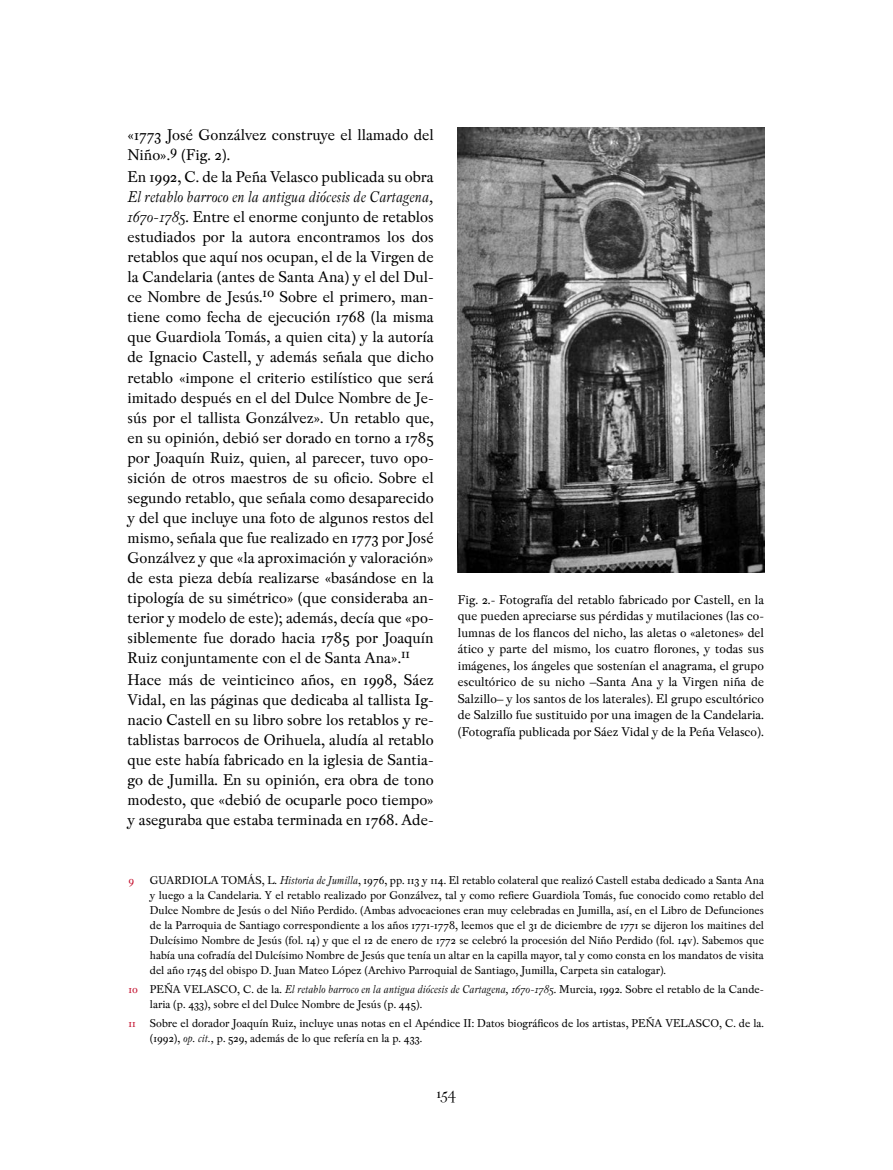
<style>
.page{position:relative;width:893px;height:1170px;background:#fff}
.page>*{position:absolute;margin:0;border:0;box-sizing:border-box;transform-origin:0 0}
.t1{font:18px "Peleguer";color:#000}
.t2{font:16.5px/20px "Pradell";color:#000;text-align:justify}
.t3{font:13.5px/16.5px "Pradell";color:#000;text-align:justify}
.t4{font:12px/15px "Pradell";color:#000}
.t5{font:12px "Pradell";color:#c4112f}
.s1{font-style:italic}
.s2{color:#c4112f}
</style>
<div class="page">
<img style="left:458px;top:128px;width:306px;height:444px">
<p class="t2" style="left:128px;top:125px;width:308px">«1773 José Gonzálvez construye el llamado del<br>Niño».<sup>9</sup> (Fig. 2).</p>
<p class="t2" style="left:128px;top:167px;width:308px">En 1992, C. de la Peña Velasco publicada su obra</p>
<p class="t2" style="left:128px;top:187px;width:308px"><span class="s1">El retablo barroco en la antigua diócesis de Cartagena, 1670-1785</span>. Entre el enorme conjunto de retablos estudiados por la autora encontramos los dos retablos que aquí nos ocupan, el de la Virgen de la Candelaria (antes de Santa Ana) y el del Dul&shy;ce Nombre de Jesús.<sup>10</sup> Sobre el primero, man&shy;tiene como fecha de ejecución 1768 (la misma que Guardiola Tomás, a quien cita) y la autoría de Ignacio Castell, y además señala que dicho retablo «impone el criterio estilístico que será imitado después en el del Dulce Nombre de Je&shy;sús por el tallista Gonzálvez». Un retablo que, en su opinión, debió ser dorado en torno a 1785 por Joaquín Ruiz, quien, al parecer, tuvo opo&shy;sición de otros maestros de su oficio. Sobre el segundo retablo, que señala como desaparecido y del que incluye una foto de algunos restos del mismo, señala que fue realizado en 1773 por José Gonzálvez y que «la aproximación y valoración» de esta pieza debía realizarse «basándose en la tipología de su simétrico» (que consideraba an&shy;terior y modelo de este); además, decía que «po&shy;siblemente fue dorado hacia 1785 por Joaquín Ruiz conjuntamente con el de Santa Ana».<sup>11</sup></p>
<p class="t2" style="left:128px;top:670px;width:308px">Hace más de veinticinco años, en 1998, Sáez Vidal, en las páginas que dedicaba al tallista Ig&shy;nacio Castell en su libro sobre los retablos y re&shy;tablistas barrocos de Orihuela, aludía al retablo que este había fabricado en la iglesia de Santia&shy;go de Jumilla. En su opinión, era obra de tono modesto, que «debió de ocuparle poco tiempo» y aseguraba que estaba terminada en 1768. Ade-</p>
<p class="t3" style="left:458px;top:591px;width:308px">Fig. 2.- Fotografía del retablo fabricado por Castell, en la que pueden apreciarse sus pérdidas y mutilaciones (las co&shy;lumnas de los flancos del nicho, las aletas o «aletones» del ático y parte del mismo, los cuatro florones, y todas sus imágenes, los ángeles que sostenían el anagrama, el grupo escultórico de su nicho –Santa Ana y la Virgen niña de Salzillo– y los santos de los laterales). El grupo escultórico de Salzillo fue sustituido por una imagen de la Candelaria. (Fotografía publicada por Sáez Vidal y de la Peña Velasco).</p>
<p class="t5" style="left:129px;top:873px;width:7px">9</p>
<p class="t4" style="left:150px;top:872px;width:616px;text-align:justify">GUARDIOLA TOMÁS, L. <span class="s1">Historia de Jumilla</span>, 1976, pp. 113 y 114. El retablo colateral que realizó Castell estaba dedicado a Santa Ana y luego a la Candelaria. Y el retablo realizado por Gonzálvez, tal y como refiere Guardiola Tomás, fue conocido como retablo del Dulce Nombre de Jesús o del Niño Perdido. (Ambas advocaciones eran muy celebradas en Jumilla, así, en el Libro de Defunciones de la Parroquia de Santiago correspondiente a los años 1771-1778, leemos que el 31 de diciembre de 1771 se dijeron los maitines del Dulcísimo Nombre de Jesús (fol. 14) y que el 12 de enero de 1772 se celebró la procesión del Niño Perdido (fol. 14v). Sabemos que había una cofradía del Dulcísimo Nombre de Jesús que tenía un altar en la capilla mayor, tal y como consta en los mandatos de visita del año 1745 del obispo D. Juan Mateo López (Archivo Parroquial de Santiago, Jumilla, Carpeta sin catalogar).</p>
<p class="t4" style="left:150px;top:981px;width:616px;text-indent:-21px"><span class="s2">10</span> PEÑA VELASCO, C. de la. <span class="s1">El retablo barroco en la antigua diócesis de Cartagena, 1670-1785</span>. Murcia, 1992. Sobre el retablo de la Cande&shy;laria (p. 433), sobre el del Dulce Nombre de Jesús (p. 445).</p>
<p class="t4" style="left:150px;top:1015px;width:616px;text-indent:-21px"><span class="s2">11</span> Sobre el dorador Joaquín Ruiz, incluye unas notas en el Apéndice II: Datos biográficos de los artistas, PEÑA VELASCO, C. de la. (1992), <span class="s1">op. cit.,</span> p. 529, además de lo que refería en la p. 433.</p>
<p class="t1" style="left:437px;top:1083px;width:21px">154</p>
</div>
